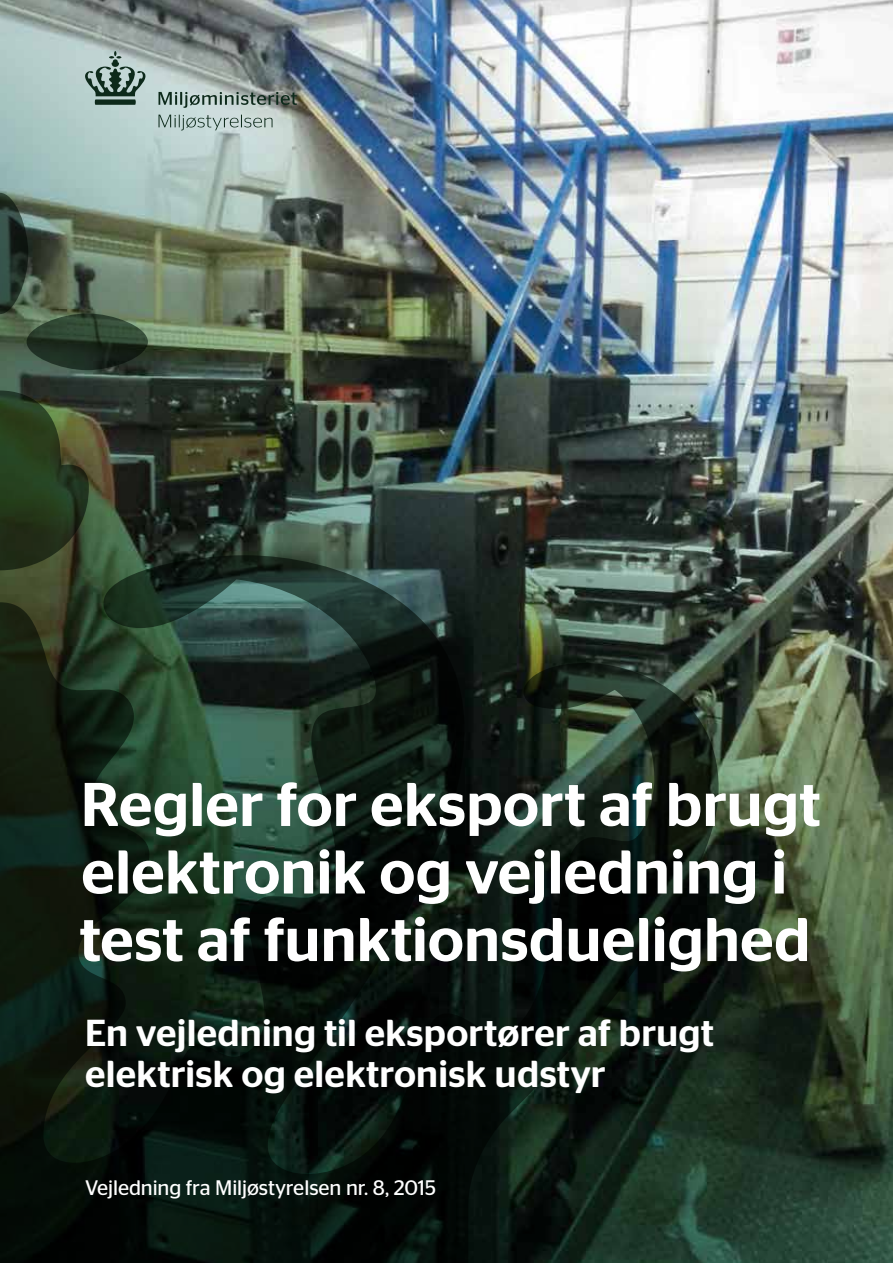
<style>
.page{position:relative;width:893px;height:1263px;background:#fff}
.page>*{position:absolute;margin:0;border:0;box-sizing:border-box;transform-origin:0 0}
.t1{font:500 61.5px/67.5px "Stag Sans";color:#fff}
.t2{font:500 37.5px/40.5px "Stag Sans";letter-spacing:.005em;color:#fff}
.t3{font:21px "Stag Sans";letter-spacing:-.005em;color:#fff}
</style>
<div class="page">
<img style="left:0;top:0;width:893px;height:1263px">
<img style="left:0;top:193px;width:719px;height:1070px">
<svg style="left:158px;top:92px;width:139px;height:16px;background:#83958e"></svg>
<svg style="left:158px;top:115px;width:114px;height:16px;background:#abbeba"></svg>
<svg style="left:83px;top:51px;width:65px;height:54px;background:#869d97"></svg>
<p class="t1" style="left:79px;top:770px;width:743px">Regler for eksport af brugt elektronik og vejledning i test af funktionsduelighed</p>
<p class="t2" style="left:85px;top:1013px;width:630px">En vejledning til eksportører af brugt elektrisk og elektronisk udstyr</p>
<p class="t3" style="left:85px;top:1175px;width:353px">Vejledning fra Miljøstyrelsen nr. 8, 2015</p>
</div>
